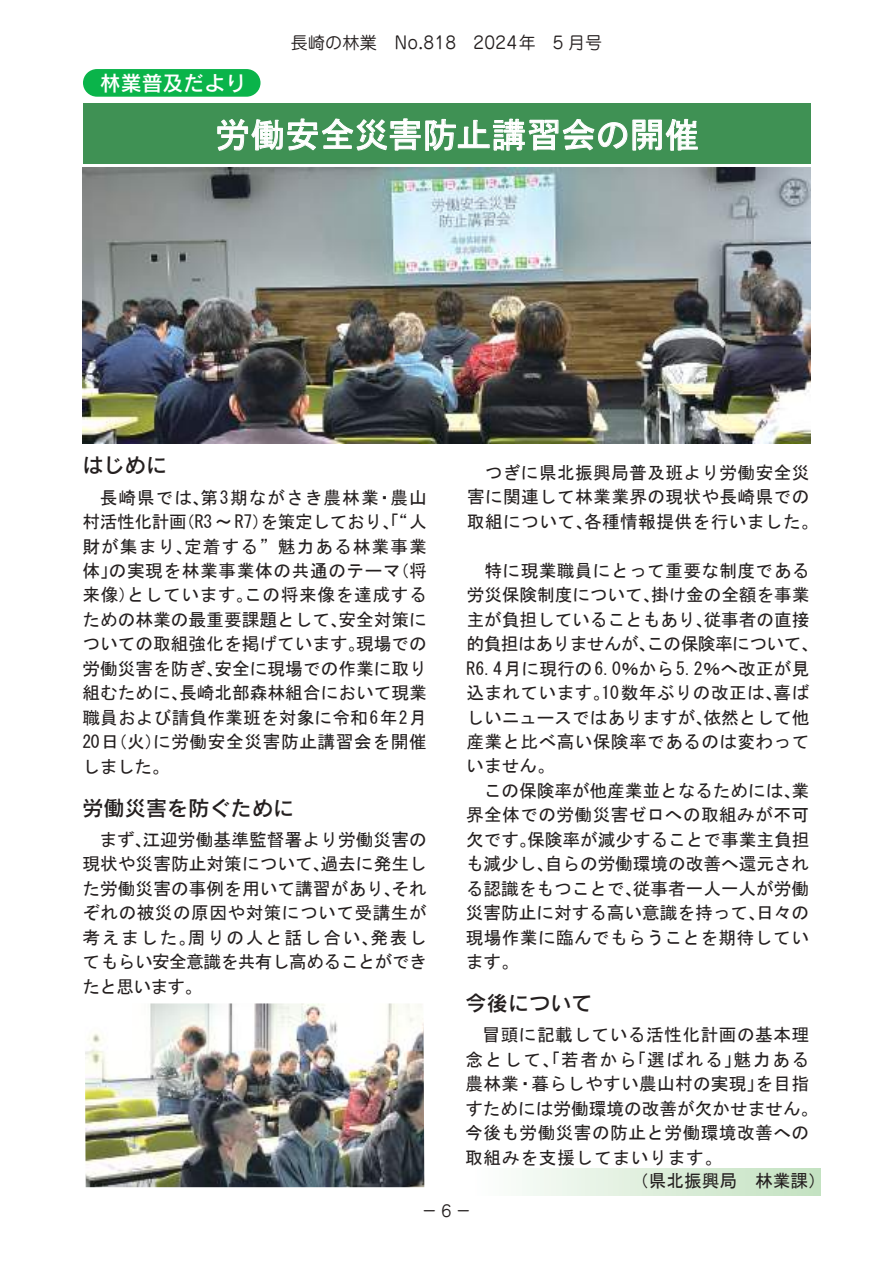
<style>
.page{position:relative;width:893px;height:1263px;background:#fff}
.page>*{position:absolute;margin:0;border:0;box-sizing:border-box;transform-origin:0 0}
.t1{font:34.5px "MS Gothic";letter-spacing:.005em;color:#fff}
.t2{font:21px "Rodin Pro DB";letter-spacing:.01em;color:#241f1f}
.t3{font:21px "Rodin Pro DB";color:#fff}
.t4{font:17.7px/24.5px "MS Gothic";letter-spacing:.01em;color:#241f1f}
.t5{font:17.7px/24.5px "MS Gothic";letter-spacing:-.03em;color:#241f1f}
.t6{font:17.7px "MS Gothic";letter-spacing:.035em;color:#241f1f}
.t7{font:17.7px/24.5px "MS Gothic";letter-spacing:.055em;color:#241f1f}
.t8{font:17.7px "MS Gothic";letter-spacing:.095em;color:#241f1f}
.t9{font:17.7px/24.5px "MS Gothic";letter-spacing:.06em;color:#241f1f}
.t10{font:17.55px "MS Gothic";letter-spacing:-.005em;color:#241f1f}
.t11{font:16.95px "Jun 201 Pro";letter-spacing:.015em;color:#241f1f}
.t12{font:15.9px "Jun 201 Pro";color:#241f1f}
</style>
<div class="page">
<div style="left:83px;top:103px;width:727px;height:60px;background:#3f9154"></div>
<img style="left:83px;top:168px;width:727px;height:275px">
<svg style="left:217px;top:118px;width:481px;height:33px"></svg>
<img style="left:85px;top:1003px;width:339px;height:184px">
<div style="left:472px;top:1168px;width:349px;height:28px;background:linear-gradient(to right,#fdfefd,#c3e1c0)"></div>
<div style="left:83px;top:69px;width:177px;height:28px;background:#0ab44a;border-radius:14px"></div>
<p class="t3" style="left:100px;top:69px;width:148px">林業普及だより</p>
<p class="t11" style="left:291px;top:29px;width:313px">長崎の林業　No.818　2024年　5 月号</p>
<h1 class="t1" style="left:215px;top:118px;width:485px">労働安全災害防止講習会の開催</h1>
<p class="t2" style="left:82px;top:451px;width:86px">はじめに</p>
<p class="t7" style="left:260px;top:485px;width:168px;text-indent:-178px">　長崎県では第、 3期ながさき農林業<br>を策定しており、「“人</p>
<p class="t4" style="left:390px;top:485px;width:38px">農山</p>
<p class="t4" style="left:376px;top:485px;width:19px">・</p>
<p class="t9" style="left:184px;top:509px;width:244px;text-indent:-102px">村活性化計画<br>定着する”魅力ある林業事業</p>
<p class="t4" style="left:178px;top:509px;width:94px">（ 3R ～ ）7R</p>
<p class="t4" style="left:82px;top:534px;width:112px">財が集まり、</p>
<p class="t6" style="left:109px;top:562px;width:294px">の実現を林業事業体の共通のテーマ</p>
<p class="t4" style="left:82px;top:558px;width:37px">体」</p>
<p class="t4" style="left:392px;top:558px;width:37px">（将</p>
<p class="t4" style="left:82px;top:583px;width:55px">来像）</p>
<p class="t6" style="left:244px;top:586px;width:184px">この将来像を達成する</p>
<p class="t4" style="left:127px;top:583px;width:128px">としています。</p>
<p class="t4" style="left:338px;top:607px;width:90px">安全対策に</p>
<p class="t4" style="left:82px;top:607px;width:267px">ための林業の最重要課題として、</p>
<p class="t4" style="left:214px;top:632px;width:214px;text-indent:-132px">ついての取組強化を掲げています。<br>安全に現場での作業に取り</p>
<p class="t4" style="left:356px;top:632px;width:72px">現場での</p>
<p class="t4" style="left:179px;top:656px;width:249px;text-indent:-97px">労働災害を防ぎ、<br>長崎北部森林組合において現業</p>
<p class="t4" style="left:82px;top:681px;width:107px">組むために、</p>
<p class="t4" style="left:82px;top:705px;width:346px">職員および請負作業班を対象に令和 年6 月2</p>
<p class="t6" style="left:153px;top:733px;width:275px">に労働安全災害防止講習会を開催</p>
<p class="t4" style="left:82px;top:729px;width:89px">20 （日火）しました。</p>
<p class="t2" style="left:82px;top:794px;width:213px">労働災害を防ぐために</p>
<p class="t4" style="left:82px;top:827px;width:346px">　まず江迎労働基準監督署より労働災害の</p>
<p class="t4" style="left:82px;top:827px;width:346px;text-indent:52px">、<br>現状や災害防止対策について過去に発生し</p>
<p class="t4" style="left:82px;top:852px;width:346px;text-indent:230px">、<br>た労働災害の事例を用いて講習がありそれ</p>
<p class="t4" style="left:383px;top:876px;width:19px">、</p>
<p class="t4" style="left:82px;top:901px;width:346px">ぞれの被災の原因や対策について受講生が</p>
<p class="t4" style="left:370px;top:925px;width:58px">発表し</p>
<p class="t5" style="left:82px;top:925px;width:346px">考えました。<br>てもらい安全意識を共有し高めることができたと思います。</p>
<p class="t8" style="left:188px;top:928px;width:192px">周りの人と話し合い、</p>
<p class="t4" style="left:467px;top:460px;width:344px">　つぎに県北振興局普及班より労働安全災</p>
<p class="t4" style="left:467px;top:485px;width:344px">害に関連して林業業界の現状や長崎県での</p>
<p class="t4" style="left:584px;top:509px;width:236px">各種情報提供を行いました。</p>
<p class="t4" style="left:467px;top:509px;width:127px">取組について、</p>
<p class="t4" style="left:467px;top:558px;width:344px">　特に現業職員にとって重要な制度である</p>
<p class="t10" style="left:651px;top:586px;width:160px">掛け金の全額を事業</p>
<p class="t10" style="left:467px;top:586px;width:195px">労災保険制度について、</p>
<p class="t5" style="left:467px;top:607px;width:353px">主が負担していることもあり、<br>的負担はありませんがこの保険率について、</p>
<p class="t4" style="left:704px;top:607px;width:107px">従事者の直接</p>
<p class="t4" style="left:638px;top:632px;width:19px">、</p>
<p class="t4" style="left:467px;top:656px;width:344px">R6.4月に現行の6.0％から5.2％へ改正が見</p>
<p class="t4" style="left:774px;top:680px;width:37px">喜ば</p>
<p class="t4" style="left:601px;top:680px;width:183px">10数年ぶりの改正は、</p>
<p class="t4" style="left:466px;top:680px;width:145px">込まれています。</p>
<p class="t4" style="left:466px;top:705px;width:345px">しいニュースではありますが、<br>産業と比べ高い保険率であるのは変わっていません。</p>
<p class="t4" style="left:466px;top:778px;width:345px;text-align:right">この保険率が他産業並となるためには業、界全体での労働災害ゼロへの取組みが不可保険率が減少することで事業主負担</p>
<p class="t4" style="left:704px;top:705px;width:107px">依然として他</p>
<p class="t4" style="left:466px;top:827px;width:72px">欠です。</p>
<p class="t4" style="left:466px;top:852px;width:89px">も減少し、</p>
<p class="t4" style="left:545px;top:852px;width:266px">自らの労働環境の改善へ還元され</p>
<p class="t4" style="left:633px;top:876px;width:178px">従事者一人一人が労働</p>
<p class="t4" style="left:466px;top:876px;width:178px">る認識をもつことで、</p>
<p class="t4" style="left:466px;top:900px;width:345px">災害防止に対する高い意識を持って、<br>現場作業に臨んでもらうことを期待しています。</p>
<p class="t2" style="left:466px;top:989px;width:129px">今後について</p>
<p class="t4" style="left:482px;top:1023px;width:328px;text-align:right">冒頭に記載している活性化計画の基本理魅力ある</p>
<p class="t4" style="left:756px;top:900px;width:54px">日々の</p>
<p class="t4" style="left:629px;top:1047px;width:114px">「選ばれる」</p>
<p class="t8" style="left:465px;top:1051px;width:173px">念として、「若者から</p>
<p class="t4" style="left:465px;top:1072px;width:354px">農林業・<br>すためには労働環境の改善が欠かせません。今後も労働災害の防止と労働環境改善への取組みを支援してまいります。</p>
<p class="t4" style="left:531px;top:1072px;width:234px">暮らしやすい農山村の実現」</p>
<p class="t4" style="left:755px;top:1072px;width:55px">を目指</p>
<p class="t4" style="left:631px;top:1169px;width:196px">（県北振興局　林業課(</p>
<p class="t12" style="left:422px;top:1199px;width:51px">−6−</p>
</div>
